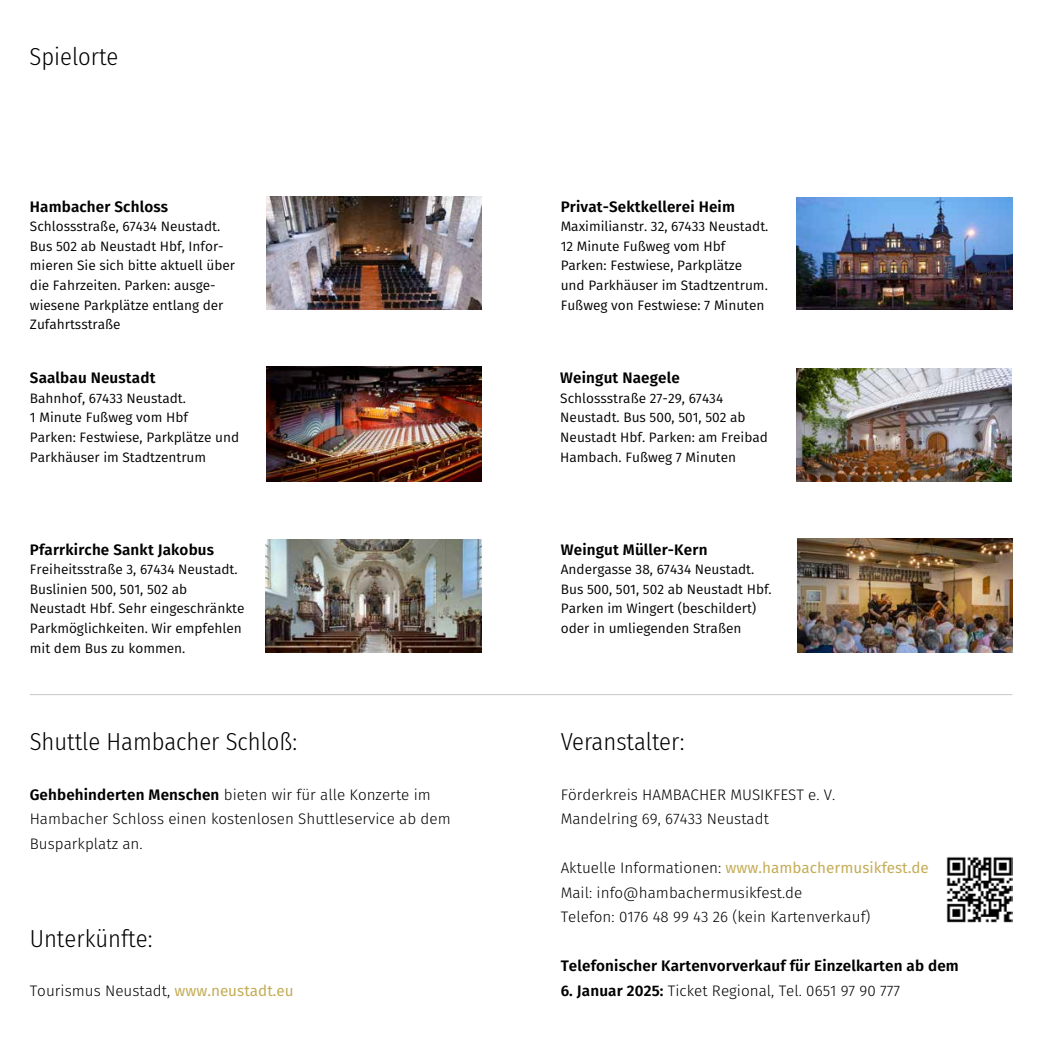
<style>
.page{position:relative;width:1042px;height:1042px;background:#fff}
.page>*{position:absolute;margin:0;border:0;box-sizing:border-box;transform-origin:0 0}
.t1{font:300 24.5px "Fira Sans Condensed";color:#000}
.t2{font:300 15.22px/24.5px "Fira Sans";color:#000}
.t3{font:600 15.22px "Fira Sans";letter-spacing:.01em;color:#000}
.t4{font:13.65px/19.6px "Fira Sans";color:#000}
.s1{font-weight:600}
.s2{font-weight:400;color:#c4ad57}
</style>
<div class="page">
<img style="left:266px;top:197px;width:215px;height:112px">
<img style="left:797px;top:197px;width:215px;height:112px">
<img style="left:266px;top:367px;width:216px;height:114px">
<img style="left:266px;top:540px;width:215px;height:112px">
<img style="left:797px;top:538px;width:215px;height:114px">
<img style="left:797px;top:368px;width:215px;height:113px">
<img style="left:947px;top:857px;width:65px;height:65px">
<hr style="left:30px;top:694px;width:982px;height:1px;background:#c5c7c7">
<h1 class="t1" style="left:29px;top:39px;width:90px">Spielorte</h1>
<p class="t3" style="left:30px;top:194px;width:140px">Hambacher Schloss</p>
<p class="t4" style="left:30px;top:216px;width:207px">Schlossstraße, 67434 Neustadt.<br>Bus 502 ab Neustadt Hbf, Infor&shy;mieren Sie sich bitte aktuell über die Fahrzeiten. Parken: ausge&shy;wiesene Parkplätze entlang der<br>Zufahrtsstraße</p>
<p class="t3" style="left:30px;top:365px;width:127px">Saalbau Neustadt</p>
<p class="t4" style="left:30px;top:388px;width:211px">Bahnhof, 67433 Neustadt.<br>1 Minute Fußweg vom Hbf<br>Parken: Festwiese, Parkplätze und<br>Parkhäuser im Stadtzentrum</p>
<p class="t3" style="left:30px;top:537px;width:186px">Pfarrkirche Sankt Jakobus</p>
<p class="t4" style="left:30px;top:559px;width:216px">Freiheitsstraße 3, 67434 Neustadt.<br>Buslinien 500, 501, 502 ab<br>Neustadt Hbf. Sehr eingeschränkte<br>Parkmöglichkeiten. Wir empfehlen mit dem Bus zu kommen.</p>
<h1 class="t1" style="left:30px;top:724px;width:269px">Shuttle Hambacher Schloß:</h1>
<p class="t2" style="left:30px;top:782px;width:422px"><span class="s1">Gehbehinderten Menschen</span> bieten wir für alle Konzerte im<br>Hambacher Schloss einen kostenlosen Shuttleservice ab dem<br>Busparkplatz an.</p>
<h1 class="t1" style="left:30px;top:921px;width:124px">Unterkünfte:</h1>
<p class="t2" style="left:30px;top:978px;width:265px">Tourismus Neustadt, <span class="s2">www.neustadt.eu</span></p>
<p class="t3" style="left:561px;top:194px;width:176px">Privat-Sektkellerei Heim</p>
<p class="t4" style="left:561px;top:216px;width:209px">Maximilianstr. 32, 67433 Neustadt.<br>12 Minute Fußweg vom Hbf<br>Parken: Festwiese, Parkplätze und Parkhäuser im Stadtzentrum.<br>Fußweg von Festwiese: 7 Minuten</p>
<p class="t3" style="left:560px;top:365px;width:121px">Weingut Naegele</p>
<p class="t4" style="left:560px;top:388px;width:209px">Schlossstraße 27-29, 67434<br>Neustadt. Bus 500, 501, 502 ab<br>Neustadt Hbf. Parken: am Freibad<br>Hambach. Fußweg 7 Minuten</p>
<p class="t3" style="left:561px;top:537px;width:148px">Weingut Müller-Kern</p>
<p class="t4" style="left:561px;top:559px;width:212px">Andergasse 38, 67434 Neustadt.<br>Bus 500, 501, 502 ab Neustadt Hbf.<br>Parken im Wingert (beschildert) oder in umliegenden Straßen</p>
<h1 class="t1" style="left:561px;top:724px;width:125px">Veranstalter:</h1>
<p class="t2" style="left:561px;top:782px;width:276px">Förderkreis HAMBACHER MUSIKFEST e. V.<br>Mandelring 69, 67433 Neustadt</p>
<p class="t2" style="left:561px;top:855px;width:370px">Aktuelle Informationen: <span class="s2">www.hambachermusikfest.de<br></span>Mail: info@hambachermusikfest.de<br>Telefon: 0176 48 99 43 26 (kein Kartenverkauf)</p>
<p class="t3" style="left:561px;top:953px;width:400px">Telefonischer Kartenvorverkauf für Einzelkarten ab dem</p>
<p class="t2" style="left:561px;top:978px;width:341px"><span class="s1">6. Januar 2025:</span> Ticket Regional, Tel. 0651 97 90 777</p>
</div>
